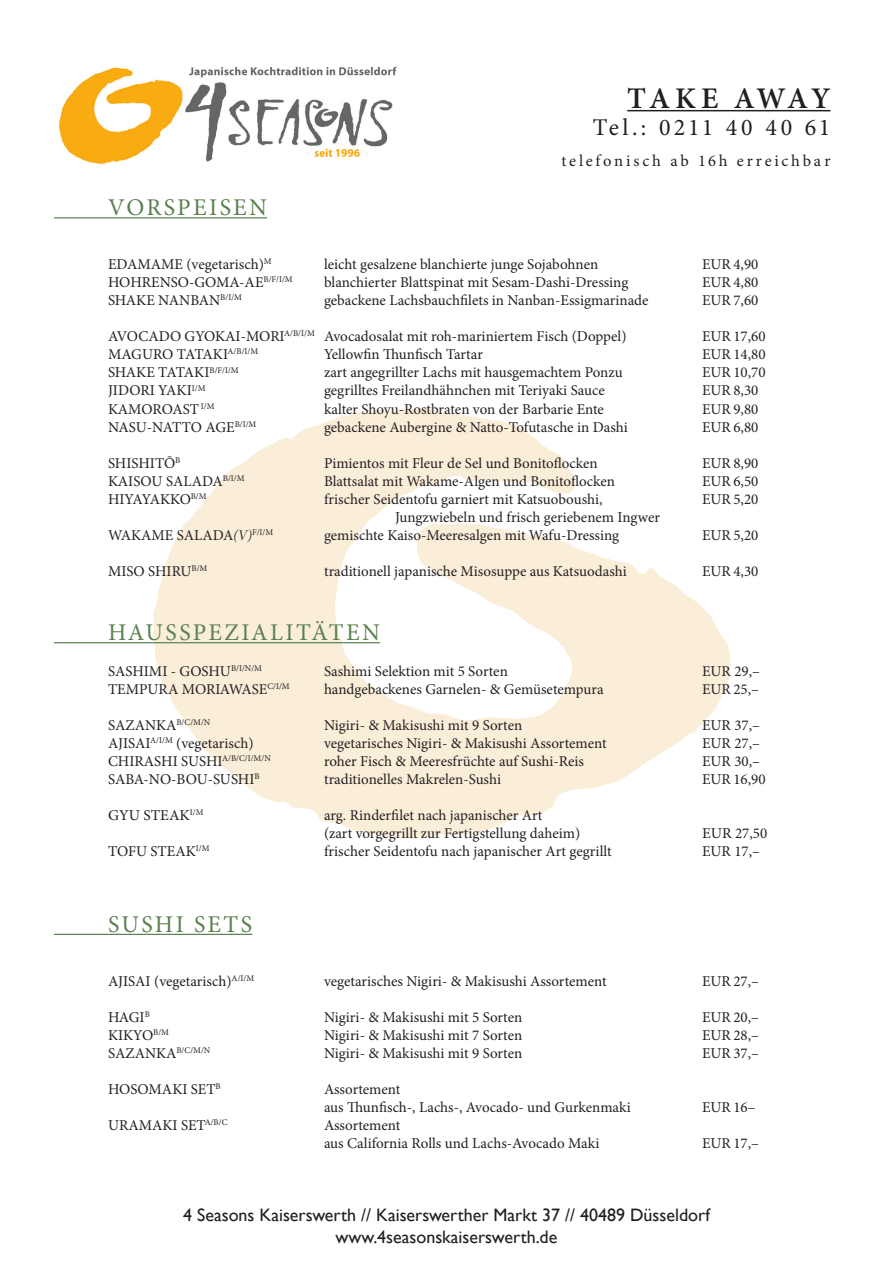
<style>
.page{position:relative;width:893px;height:1263px;background:#fff}
.page>*{position:absolute;margin:0;border:0;box-sizing:border-box;transform-origin:0 0}
.Anschrift{font:600 30px "Minion Pro";letter-spacing:.095em;color:#231f21}
.AUSHANG_TITEL{font:24px "Minion Pro";letter-spacing:.1em;color:#5a804e}
.Anschrift-2{font:24px "Minion Pro";letter-spacing:.125em;color:#231f21}
.t1{font:18px "Gill Sans";color:#231f21}
.Anschrift-3{font:16.5px "Minion Pro";letter-spacing:.17em;color:#231f21}
.JP_Gerichte_Aushang{font:15px "Minion Pro";color:#231f21}
.JP_Gerichte_Aushang-2{font:15px "Minion Pro";color:#252122}
.JP_Gerichte_Aushang-3{font:15px "Minion Pro";letter-spacing:-.02em;color:#231f21}
.s1{font-family:"Minion Pro It Disp"}
.s2{color:#231f21}
</style>
<div class="page">
<svg style="left:152px;top:407px;width:579px;height:426px;fill:#faeed9"></svg>
<svg style="left:239px;top:655px;width:233px;height:184px"></svg>
<hr style="left:627px;top:110px;width:203px;height:1px;background:#231f21">
<img style="left:59px;top:66px;width:338px;height:98px">
<hr style="left:54px;top:217px;width:213px;height:1px;background:#5a804e">
<hr style="left:54px;top:642px;width:326px;height:1px;background:#5a804e">
<hr style="left:54px;top:934px;width:198px;height:1px;background:#5a804e">
<p class="AUSHANG_TITEL" style="left:108px;top:192px;width:161px">VORSPEISEN</p>
<p class="Anschrift" style="left:627px;top:77px;width:205px">TAKE AWAY</p>
<p class="Anschrift-2" style="left:593px;top:111px;width:239px">Tel.: 0211 40 40 61</p>
<p class="Anschrift-3" style="left:561px;top:150px;width:271px">telefonisch ab 16h erreichbar</p>
<p class="JP_Gerichte_Aushang" style="left:108px;top:255px;width:165px">EDAMAME (vegetarisch)<sup>M</sup></p>
<p class="JP_Gerichte_Aushang" style="left:324px;top:255px;width:276px">leicht gesalzene blanchierte junge Sojabohnen</p>
<p class="JP_Gerichte_Aushang" style="left:702px;top:255px;width:58px">EUR 4,90</p>
<p class="JP_Gerichte_Aushang" style="left:108px;top:273px;width:186px">HOHRENSO-GOMA-AE<sup>B/F/I/M</sup></p>
<p class="JP_Gerichte_Aushang" style="left:324px;top:273px;width:306px">blanchierter Blattspinat mit Sesam-Dashi-Dressing</p>
<p class="JP_Gerichte_Aushang" style="left:702px;top:273px;width:58px">EUR 4,80</p>
<p class="JP_Gerichte_Aushang" style="left:108px;top:291px;width:136px">SHAKE NANBAN<sup>B/I/M</sup></p>
<p class="JP_Gerichte_Aushang" style="left:324px;top:291px;width:326px">gebackene Lachsbauchfilets in Nanban-Essigmarinade</p>
<p class="JP_Gerichte_Aushang" style="left:702px;top:291px;width:58px">EUR 7,60</p>
<p class="JP_Gerichte_Aushang" style="left:108px;top:327px;width:520px">AVOCADO GYOKAI-MORI<sup>A/B/I/M</sup> Avocadosalat mit roh-mariniertem Fisch (Doppel)</p>
<p class="JP_Gerichte_Aushang" style="left:702px;top:327px;width:65px">EUR 17,60</p>
<p class="JP_Gerichte_Aushang" style="left:108px;top:345px;width:152px">MAGURO TATAKI<sup>A/B/I/M</sup></p>
<p class="JP_Gerichte_Aushang" style="left:324px;top:345px;width:160px">Yellowfin Thunfisch Tartar</p>
<p class="JP_Gerichte_Aushang" style="left:702px;top:345px;width:65px">EUR 14,80</p>
<p class="JP_Gerichte_Aushang" style="left:108px;top:363px;width:132px">SHAKE TATAKI<sup>B/F/I/M</sup></p>
<p class="JP_Gerichte_Aushang" style="left:324px;top:363px;width:300px">zart angegrillter Lachs mit hausgemachtem Ponzu</p>
<p class="JP_Gerichte_Aushang" style="left:702px;top:363px;width:65px">EUR 10,70</p>
<p class="JP_Gerichte_Aushang" style="left:108px;top:381px;width:99px">JIDORI YAKI<sup>I/M</sup></p>
<p class="JP_Gerichte_Aushang" style="left:324px;top:381px;width:282px">gegrilltes Freilandhähnchen mit Teriyaki Sauce</p>
<p class="JP_Gerichte_Aushang" style="left:702px;top:381px;width:58px">EUR 8,30</p>
<p class="JP_Gerichte_Aushang-2" style="left:108px;top:399px;width:108px">KAMOROAST <sup>I/M</sup></p>
<p class="JP_Gerichte_Aushang" style="left:324px;top:399px;width:281px">kalter Shoyu-Rostbraten von der Barbarie Ente</p>
<p class="JP_Gerichte_Aushang-2" style="left:702px;top:399px;width:58px">EUR 9,80</p>
<p class="JP_Gerichte_Aushang-3" style="left:108px;top:417px;width:150px">NASU-NATTO AGE<sup>B/I/M</sup></p>
<p class="JP_Gerichte_Aushang" style="left:324px;top:417px;width:305px">gebackene Aubergine &amp; Natto-Tofutasche in Dashi</p>
<p class="JP_Gerichte_Aushang" style="left:702px;top:417px;width:58px">EUR 6,80</p>
<p class="JP_Gerichte_Aushang" style="left:108px;top:453px;width:74px">SHISHITŌ<sup>B</sup></p>
<p class="JP_Gerichte_Aushang" style="left:324px;top:453px;width:275px">Pimientos mit Fleur de Sel und Bonitoflocken</p>
<p class="JP_Gerichte_Aushang" style="left:702px;top:453px;width:58px">EUR 8,90</p>
<p class="JP_Gerichte_Aushang" style="left:108px;top:471px;width:138px">KAISOU SALADA<sup>B/I/M</sup></p>
<p class="JP_Gerichte_Aushang" style="left:324px;top:471px;width:292px">Blattsalat mit Wakame-Algen und Bonitoflocken</p>
<p class="JP_Gerichte_Aushang" style="left:702px;top:471px;width:58px">EUR 6,50</p>
<p class="JP_Gerichte_Aushang-3" style="left:108px;top:489px;width:100px">HIYAYAKKO<sup>B/M</sup></p>
<p class="JP_Gerichte_Aushang" style="left:324px;top:489px;width:280px">frischer Seidentofu garniert mit Katsuoboushi,</p>
<p class="JP_Gerichte_Aushang" style="left:702px;top:489px;width:58px">EUR 5,20</p>
<p class="JP_Gerichte_Aushang" style="left:395px;top:507px;width:266px">Jungzwiebeln und frisch geriebenem Ingwer</p>
<p class="JP_Gerichte_Aushang-2" style="left:108px;top:525px;width:167px">WAKAME SALADA<span class="s1">(V)</span><sup>F/I/M</sup></p>
<p class="JP_Gerichte_Aushang" style="left:324px;top:525px;width:297px">gemischte Kaiso-Meeresalgen mit Wafu-Dressing</p>
<p class="JP_Gerichte_Aushang-2" style="left:702px;top:525px;width:58px">EUR 5,20</p>
<p class="JP_Gerichte_Aushang" style="left:108px;top:561px;width:101px">MISO SHIRU<sup>B/M</sup></p>
<p class="JP_Gerichte_Aushang" style="left:324px;top:561px;width:304px">traditionell japanische Misosuppe aus Katsuodashi</p>
<p class="JP_Gerichte_Aushang" style="left:702px;top:561px;width:58px">EUR 4,30</p>
<p class="AUSHANG_TITEL" style="left:108px;top:617px;width:274px">HAUSSPEZIALITÄTEN</p>
<p class="JP_Gerichte_Aushang" style="left:108px;top:661px;width:156px">SASHIMI - GOSHU<sup>B/I/N/M</sup></p>
<p class="JP_Gerichte_Aushang" style="left:324px;top:661px;width:185px">Sashimi Selektion mit 5 Sorten</p>
<p class="JP_Gerichte_Aushang" style="left:702px;top:661px;width:59px">EUR 29,–</p>
<p class="JP_Gerichte_Aushang" style="left:108px;top:679px;width:183px">TEMPURA MORIAWASE<sup>C/I/M</sup></p>
<p class="JP_Gerichte_Aushang" style="left:324px;top:679px;width:281px">handgebackenes Garnelen- &amp; Gemüsetempura</p>
<p class="JP_Gerichte_Aushang" style="left:702px;top:679px;width:58px">EUR 25,–</p>
<p class="JP_Gerichte_Aushang" style="left:108px;top:715px;width:104px">SAZANKA<sup>B/C/M/N</sup></p>
<p class="JP_Gerichte_Aushang" style="left:324px;top:715px;width:200px">Nigiri- &amp; Makisushi mit 9 Sorten</p>
<p class="JP_Gerichte_Aushang" style="left:702px;top:715px;width:59px">EUR 37,–</p>
<p class="JP_Gerichte_Aushang" style="left:108px;top:733px;width:147px">AJISAI<sup>A/I/M</sup> (vegetarisch)</p>
<p class="JP_Gerichte_Aushang" style="left:324px;top:733px;width:284px">vegetarisches Nigiri- &amp; Makisushi Assortement</p>
<p class="JP_Gerichte_Aushang" style="left:702px;top:733px;width:59px">EUR 27,–</p>
<p class="JP_Gerichte_Aushang" style="left:108px;top:751px;width:164px">CHIRASHI SUSHI<sup>A/B/C/I/M/N</sup></p>
<p class="JP_Gerichte_Aushang" style="left:324px;top:751px;width:262px">roher Fisch &amp; Meeresfrüchte auf Sushi-Reis</p>
<p class="JP_Gerichte_Aushang" style="left:702px;top:751px;width:59px">EUR 30,–</p>
<p class="JP_Gerichte_Aushang" style="left:108px;top:769px;width:153px">SABA-NO-BOU-SUSHI<sup>B</sup></p>
<p class="JP_Gerichte_Aushang" style="left:324px;top:769px;width:179px">traditionelles Makrelen-Sushi</p>
<p class="JP_Gerichte_Aushang" style="left:702px;top:769px;width:65px">EUR 16,90</p>
<p class="JP_Gerichte_Aushang" style="left:108px;top:805px;width:97px">GYU STEAK<sup>I/M</sup></p>
<p class="JP_Gerichte_Aushang" style="left:324px;top:805px;width:220px">arg. Rinderfilet nach japanischer Art</p>
<p class="JP_Gerichte_Aushang" style="left:324px;top:823px;width:258px">(zart vorgegrillt zur Fertigstellung daheim)</p>
<p class="JP_Gerichte_Aushang-2" style="left:702px;top:823px;width:67px"><span class="s2">EUR</span> 27,50</p>
<p class="JP_Gerichte_Aushang" style="left:108px;top:841px;width:103px">TOFU STEAK<sup>I/M</sup></p>
<p class="JP_Gerichte_Aushang" style="left:324px;top:841px;width:289px">frischer Seidentofu nach japanischer Art gegrillt</p>
<p class="JP_Gerichte_Aushang" style="left:702px;top:841px;width:59px">EUR 17,–</p>
<p class="AUSHANG_TITEL" style="left:108px;top:908px;width:146px">SUSHI SETS</p>
<p class="JP_Gerichte_Aushang" style="left:108px;top:971px;width:148px">AJISAI (vegetarisch)<sup>A/I/M</sup></p>
<p class="JP_Gerichte_Aushang" style="left:324px;top:971px;width:284px">vegetarisches Nigiri- &amp; Makisushi Assortement</p>
<p class="JP_Gerichte_Aushang" style="left:702px;top:971px;width:58px">EUR 27,–</p>
<p class="JP_Gerichte_Aushang" style="left:108px;top:1007px;width:43px">HAGI<sup>B</sup></p>
<p class="JP_Gerichte_Aushang" style="left:324px;top:1007px;width:200px">Nigiri- &amp; Makisushi mit 5 Sorten</p>
<p class="JP_Gerichte_Aushang" style="left:702px;top:1007px;width:58px">EUR 20,–</p>
<p class="JP_Gerichte_Aushang" style="left:108px;top:1025px;width:63px">KIKYO<sup>B/M</sup></p>
<p class="JP_Gerichte_Aushang" style="left:324px;top:1025px;width:200px">Nigiri- &amp; Makisushi mit 7 Sorten</p>
<p class="JP_Gerichte_Aushang" style="left:702px;top:1025px;width:58px">EUR 28,–</p>
<p class="JP_Gerichte_Aushang" style="left:108px;top:1043px;width:104px">SAZANKA<sup>B/C/M/N</sup></p>
<p class="JP_Gerichte_Aushang" style="left:324px;top:1043px;width:200px">Nigiri- &amp; Makisushi mit 9 Sorten</p>
<p class="JP_Gerichte_Aushang" style="left:702px;top:1043px;width:58px">EUR 37,–</p>
<p class="JP_Gerichte_Aushang" style="left:108px;top:1079px;width:114px">HOSOMAKI SET<sup>B</sup></p>
<p class="JP_Gerichte_Aushang" style="left:324px;top:1079px;width:78px">Assortement</p>
<p class="JP_Gerichte_Aushang" style="left:324px;top:1097px;width:308px">aus Thunfisch-, Lachs-, Avocado- und Gurkenmaki</p>
<p class="JP_Gerichte_Aushang" style="left:702px;top:1097px;width:55px">EUR 16–</p>
<p class="JP_Gerichte_Aushang" style="left:108px;top:1115px;width:121px">URAMAKI SET<sup>A/B/C</sup></p>
<p class="JP_Gerichte_Aushang" style="left:324px;top:1115px;width:78px">Assortement</p>
<p class="JP_Gerichte_Aushang" style="left:324px;top:1133px;width:277px">aus California Rolls und Lachs-Avocado Maki</p>
<p class="JP_Gerichte_Aushang" style="left:702px;top:1133px;width:58px">EUR 17,–</p>
<p class="t1" style="left:183px;top:1205px;width:528px">4 Seasons Kaiserswerth // Kaiserswerther Markt 37 // 40489 Düsseldorf</p>
<p class="t1" style="left:336px;top:1226px;width:223px">www.4seasonskaiserswerth.de</p>
</div>
